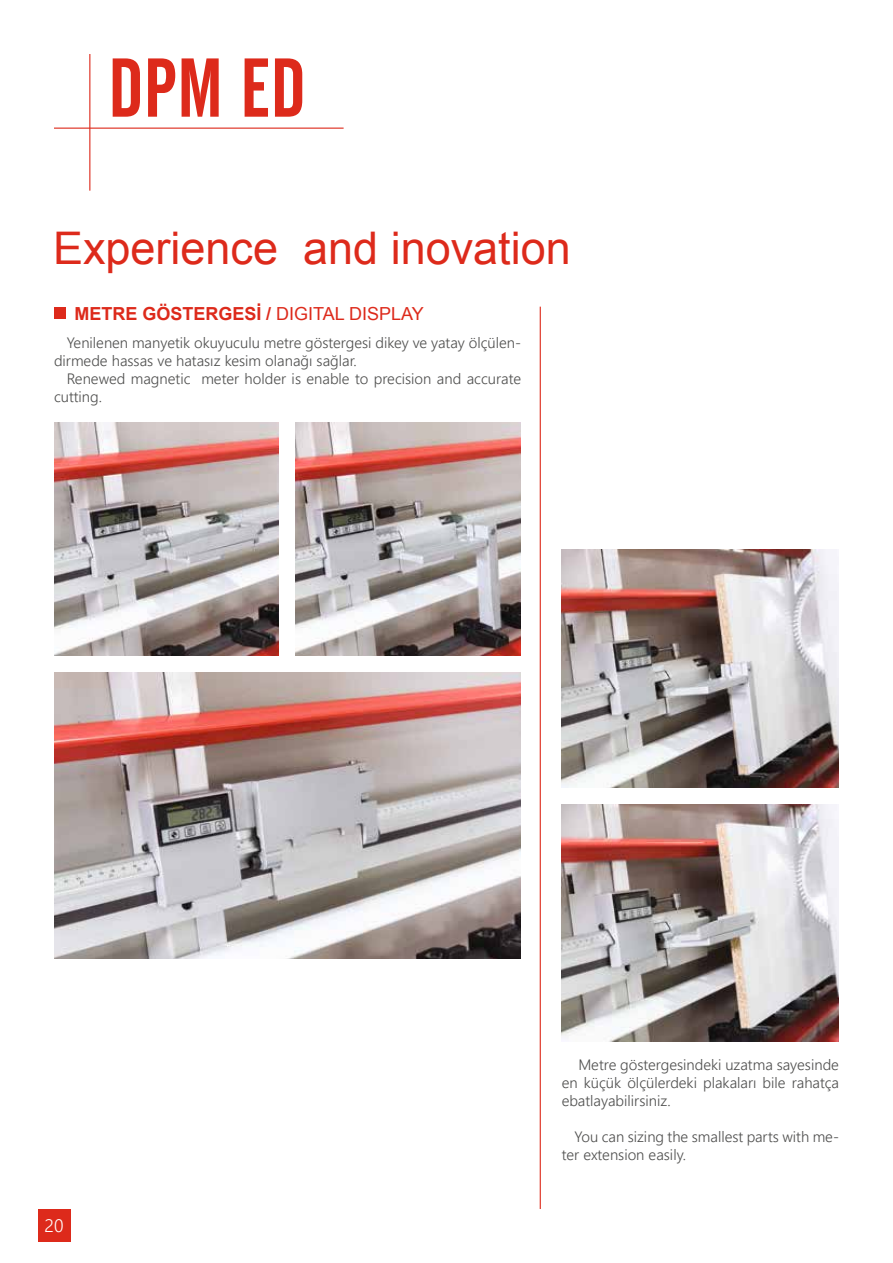
<style>
.page{position:relative;width:893px;height:1263px;background:#fff}
.page>*{position:absolute;margin:0;border:0;box-sizing:border-box;transform-origin:0 0}
.t1{font:82.5px "Alternate Gothic No 2 BT";color:#dd2a1b}
.t2{font:45px "Arial";color:#dd2a1b}
.t3{font:700 18px "Arial";color:#dd2a1b}
.t4{font:18px "Webly Sleek UI Semilight";color:#fff}
.t5{font:15px/18px "Webly Sleek UI Semilight";color:#4e4e4d}
.s1{font-weight:400}
</style>
<div class="page">
<hr style="left:540px;top:307px;width:1px;height:902px;background:#dd2a1b">
<img style="left:562px;top:550px;width:277px;height:237px">
<img style="left:562px;top:804px;width:277px;height:237px">
<img style="left:54px;top:422px;width:225px;height:234px">
<img style="left:296px;top:422px;width:225px;height:234px">
<img style="left:54px;top:673px;width:467px;height:285px">
<div style="left:54px;top:307px;width:12px;height:12px;background:#dd2a1b"></div>
<hr style="left:89px;top:54px;width:1px;height:137px;background:#dd2a1b">
<hr style="left:54px;top:128px;width:290px;height:1px;background:#dd2a1b">
<div style="left:38px;top:1209px;width:32px;height:32px;background:#dd2a1b"></div>
<h1 class="t1" style="left:108px;top:42px;width:199px">DPM ED</h1>
<h2 class="t2" style="left:53px;top:219px;width:519px">Experience and inovation</h2>
<p class="t3" style="left:74px;top:302px;width:351px">METRE GÖSTERGESİ / <span class="s1">DIGITAL DISPLAY</span></p>
<p class="t5" style="left:54px;top:333px;width:469px;text-indent:13px">Yenilenen manyetik okuyuculu metre göstergesi dikey ve yatay ölçülen&shy;dirmede hassas ve hatasız kesim olanağı sağlar.</p>
<p class="t5" style="left:54px;top:369px;width:469px;text-indent:13px">Renewed magnetic meter holder is enable to precision and accurate cutting.</p>
<p class="t4" style="left:45px;top:1212px;width:20px">20</p>
<p class="t5" style="left:562px;top:1054px;width:279px;text-align:justify;text-indent:17px">Metre göstergesindeki uzatma sayesinde en küçük ölçülerdeki plakaları bile rahatça ebatlayabilirsiniz.</p>
<p class="t5" style="left:562px;top:1126px;width:279px;text-indent:13px">You can sizing the smallest parts with me&shy;ter extension easily.</p>
</div>
